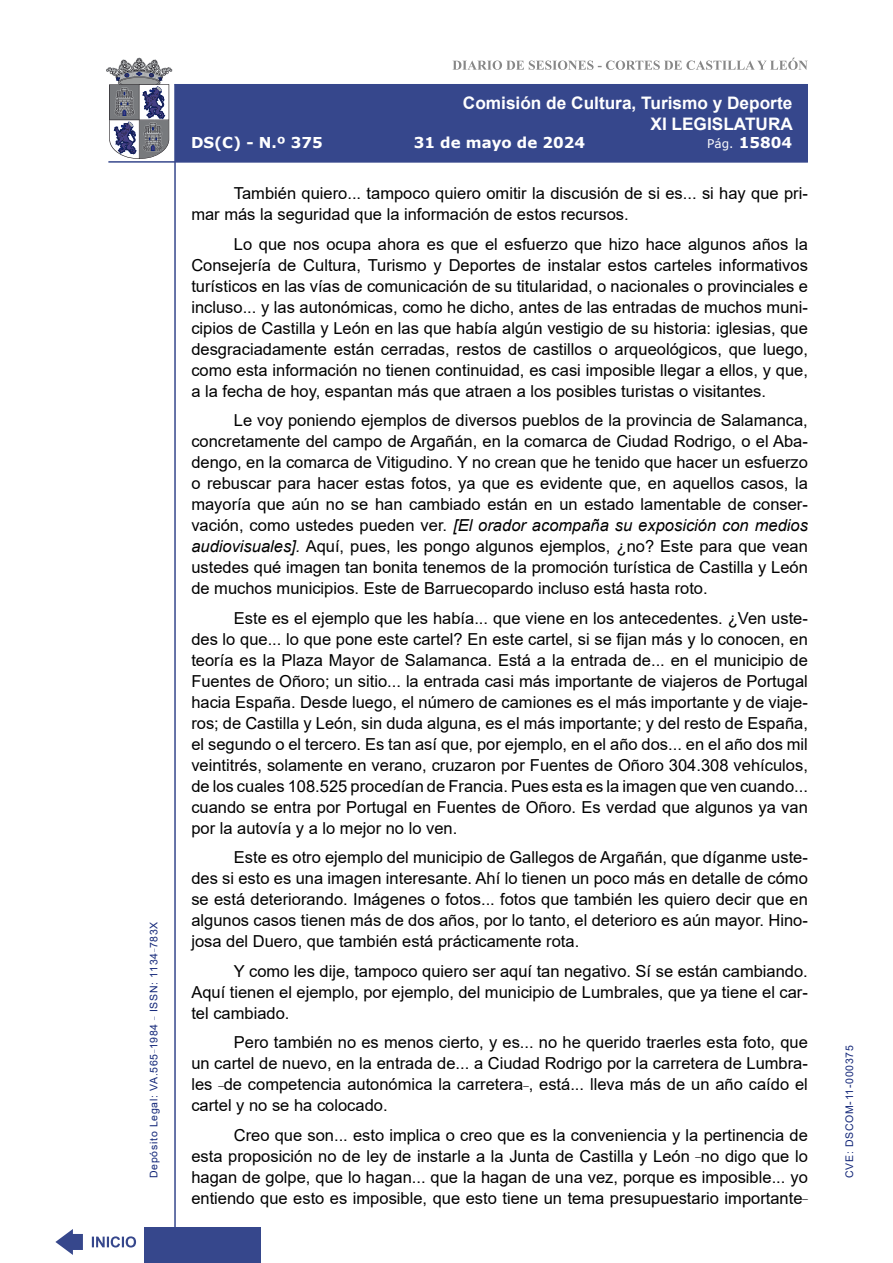
<style>
.page{position:relative;width:893px;height:1263px;background:#fff}
.page>*{position:absolute;margin:0;border:0;box-sizing:border-box;transform-origin:0 0}
.t1{font:700 17.25px/20.7px "Arial";color:#fff;text-align:right}
.t2{font:16.5px/21px "Arial";color:#000;text-align:justify}
.t3{font:700 15px "Verdana";color:#fff}
.t4{font:10.5px "Arial";letter-spacing:.065em;color:#122678}
.s1{font-weight:400;font-size:12px}
.s2{font-style:italic}
</style>
<div class="page">
<svg style="left:452px;top:58px;width:356px;height:12px"></svg>
<hr style="left:174px;top:84px;width:2px;height:1179px;background:#36478c">
<div style="left:144px;top:1227px;width:117px;height:36px;background:#36478c"></div>
<div style="left:175px;top:84px;width:633px;height:78px;background:#36478c"></div>
<hr style="left:108px;top:161px;width:700px;height:2px;background:#36478c">
<svg style="left:92px;top:1236px;width:44px;height:11px"></svg>
<svg style="left:55px;top:1229px;width:28px;height:26px"></svg>
<svg style="left:106px;top:58px;width:66px;height:101px"></svg>
<p class="t4" style="left:146px;top:1178px;width:258px;rotate:-90deg">Depósito Legal: VA.565<sup>_</sup>1984 <sup>_</sup> ISSN: 1134<sup>_</sup>783X</p>
<p class="t1" style="left:463px;top:93px;width:332px">Comisión de Cultura, Turismo y Deporte<br>XI LEGISLATURA</p>
<p class="t3" style="left:191px;top:132px;width:133px">DS(C) - N.º 375</p>
<p class="t3" style="left:414px;top:132px;width:173px">31 de mayo de 2024</p>
<p class="t3" style="left:707px;top:132px;width:86px"><span class="s1">Pág.</span> 15804</p>
<p class="t2" style="left:191px;top:183px;width:618px;text-indent:43px">También quiero... tampoco quiero omitir la discusión de si es... si hay que pri&shy;mar más la seguridad que la información de estos recursos.</p>
<p class="t2" style="left:191px;top:233px;width:618px;text-indent:43px">Lo que nos ocupa ahora es que el esfuerzo que hizo hace algunos años la Consejería de Cultura, Turismo y Deportes de instalar estos carteles informativos turísticos en las vías de comunicación de su titularidad, o nacionales o provinciales e incluso... y las autonómicas, como he dicho, antes de las entradas de muchos muni&shy;cipios de Castilla y León en las que había algún vestigio de su historia: iglesias, que desgraciadamente están cerradas, restos de castillos o arqueológicos, que luego, como esta información no tienen continuidad, es casi imposible llegar a ellos, y que, a la fecha de hoy, espantan más que atraen a los posibles turistas o visitantes.</p>
<p class="t2" style="left:191px;top:410px;width:618px;text-indent:43px">Le voy poniendo ejemplos de diversos pueblos de la provincia de Salamanca, concretamente del campo de Argañán, en la comarca de Ciudad Rodrigo, o el Aba&shy;dengo, en la comarca de Vitigudino. Y no crean que he tenido que hacer un esfuerzo o rebuscar para hacer estas fotos, ya que es evidente que, en aquellos casos, la mayoría que aún no se han cambiado están en un estado lamentable de conser&shy;vación, como ustedes pueden ver. <span class="s2">[El orador acompaña su exposición con medios audiovisuales].</span> Aquí, pues, les pongo algunos ejemplos, ¿no? Este para que vean ustedes qué imagen tan bonita tenemos de la promoción turística de Castilla y León de muchos municipios. Este de Barruecopardo incluso está hasta roto.</p>
<p class="t2" style="left:191px;top:607px;width:618px;text-indent:43px">Este es el ejemplo que les había... que viene en los antecedentes. ¿Ven uste&shy;des lo que... lo que pone este cartel? En este cartel, si se fijan más y lo conocen, en teoría es la Plaza Mayor de Salamanca. Está a la entrada de... en el municipio de Fuentes de Oñoro; un sitio... la entrada casi más importante de viajeros de Portugal hacia España. Desde luego, el número de camiones es el más importante y de viaje&shy;ros; de Castilla y León, sin duda alguna, es el más importante; y del resto de España, el segundo o el tercero. Es tan así que, por ejemplo, en el año dos... en el año dos mil veintitrés, solamente en verano, cruzaron por Fuentes de Oñoro 304.308 vehículos, de los cuales 108.525 procedían de Francia. Pues esta es la imagen que ven cuando... cuando se entra por Portugal en Fuentes de Oñoro. Es verdad que algunos ya van por la autovía y a lo mejor no lo ven.</p>
<p class="t2" style="left:191px;top:847px;width:618px;text-indent:43px">Este es otro ejemplo del municipio de Gallegos de Argañán, que díganme uste&shy;des si esto es una imagen interesante. Ahí lo tienen un poco más en detalle de cómo se está deteriorando. Imágenes o fotos... fotos que también les quiero decir que en algunos casos tienen más de dos años, por lo tanto, el deterioro es aún mayor. Hino&shy;josa del Duero, que también está prácticamente rota.</p>
<p class="t2" style="left:191px;top:960px;width:618px;text-indent:43px">Y como les dije, tampoco quiero ser aquí tan negativo. Sí se están cambiando.<br>Aquí tienen el ejemplo, por ejemplo, del municipio de Lumbrales, que ya tiene el car&shy;tel cambiado.</p>
<p class="t2" style="left:191px;top:1032px;width:618px;text-indent:43px">Pero también no es menos cierto, y es... no he querido traerles esta foto, que un cartel de nuevo, en la entrada de... a Ciudad Rodrigo por la carretera de Lumbra&shy;les <sup>_</sup>de competencia autonómica la carretera<sup>_</sup>, está... lleva más de un año caído el cartel y no se ha colocado.</p>
<p class="t2" style="left:191px;top:1124px;width:618px;text-indent:43px">Creo que son... esto implica o creo que es la conveniencia y la pertinencia de esta proposición no de ley de instarle a la Junta de Castilla y León <sup>_</sup>no digo que lo hagan de golpe, que lo hagan... que la hagan de una vez, porque es imposible... yo entiendo que esto es imposible, que esto tiene un tema presupuestario importante<sup>_</sup></p>
<p class="t4" style="left:842px;top:1178px;width:134px;rotate:-90deg">CVE: DSCOM-11-000375</p>
</div>
